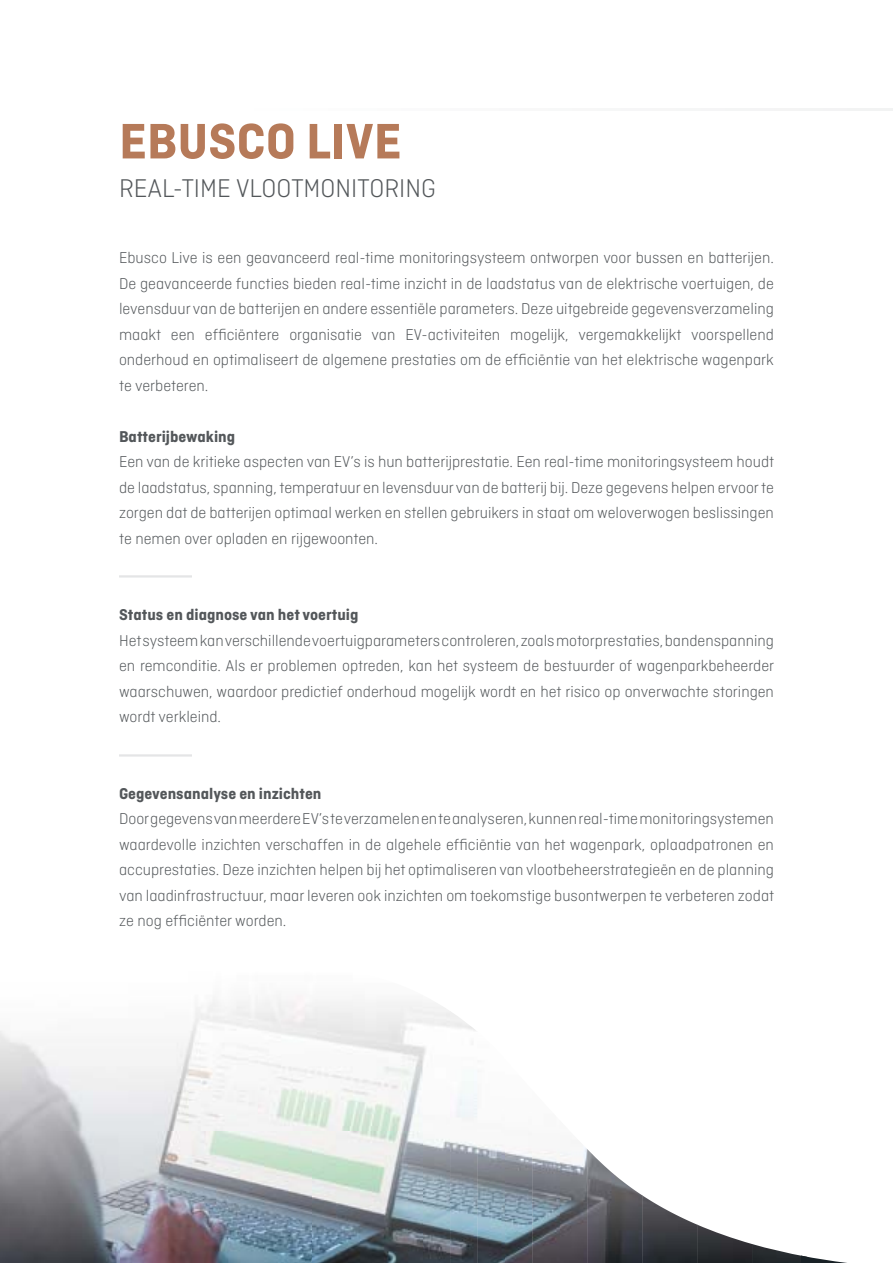
<style>
.page{position:relative;width:893px;height:1263px;background:#fff}
.page>*{position:absolute;margin:0;border:0;box-sizing:border-box;transform-origin:0 0}
.t1{font:700 52.5px "Ciutadella";color:#b67a59}
.t2{font:300 27px "Ciutadella";color:#53575a}
.t3{font:300 16.5px/25.5px "Ciutadella";color:#53575a;text-align:justify}
.t4{font:700 16.5px "Ciutadella";color:#53575a}
</style>
<div class="page">
<img style="left:0;top:995px;width:422px;height:268px">
<img style="left:422px;top:1002px;width:28px;height:261px">
<img style="left:450px;top:1011px;width:27px;height:252px">
<img style="left:477px;top:1098px;width:28px;height:165px">
<img style="left:505px;top:1147px;width:27px;height:116px">
<img style="left:532px;top:1150px;width:28px;height:113px">
<img style="left:560px;top:1147px;width:27px;height:116px">
<img style="left:587px;top:1149px;width:28px;height:114px">
<img style="left:615px;top:1182px;width:28px;height:81px">
<img style="left:642px;top:1211px;width:55px;height:52px">
<img style="left:697px;top:1224px;width:55px;height:39px">
<img style="left:752px;top:1244px;width:50px;height:19px">
<svg style="left:802px;top:1255px;width:45px;height:8px"></svg>
<hr style="left:119px;top:575px;width:73px;height:2px;background:#e4e5e6">
<hr style="left:119px;top:754px;width:73px;height:2px;background:#e4e5e6">
<hr style="left:234px;top:109px;width:659px;height:2px;background:#f7f8f8">
<h1 class="t1" style="left:119px;top:111px;width:284px">EBUSCO LIVE</h1>
<h2 class="t2" style="left:119px;top:173px;width:318px">REAL-TIME VLOOTMONITORING</h2>
<p class="t3" style="left:119px;top:245px;width:656px">Ebusco Live is een geavanceerd real-time monitoringsysteem ontworpen voor bussen en batterijen.<br>De geavanceerde functies bieden real-time inzicht in de laadstatus van de elektrische voertuigen, de levensduur van de batterijen en andere essentiële parameters. Deze uitgebreide gegevensverzameling maakt een efficiëntere organisatie van EV-activiteiten mogelijk, vergemakkelijkt voorspellend onderhoud en optimaliseert de algemene prestaties om de efficiëntie van het elektrische wagenpark te verbeteren.</p>
<p class="t4" style="left:119px;top:427px;width:118px">Batterijbewaking</p>
<p class="t3" style="left:119px;top:449px;width:657px">Een van de kritieke aspecten van EV’s is hun batterijprestatie. Een real-time monitoringsysteem houdt de laadstatus, spanning, temperatuur en levensduur van de batterij bij. Deze gegevens helpen ervoor te zorgen dat de batterijen optimaal werken en stellen gebruikers in staat om weloverwogen beslissingen te nemen over opladen en rijgewoonten.</p>
<p class="t4" style="left:119px;top:605px;width:241px">Status en diagnose van het voertuig</p>
<p class="t3" style="left:119px;top:627px;width:657px">Het systeem kan verschillende voertuigparameters controleren, zoals motorprestaties, bandenspanning en remconditie. Als er problemen optreden, kan het systeem de bestuurder of wagenparkbeheerder waarschuwen, waardoor predictief onderhoud mogelijk wordt en het risico op onverwachte storingen wordt verkleind.</p>
<p class="t4" style="left:119px;top:784px;width:204px">Gegevensanalyse en inzichten</p>
<p class="t3" style="left:119px;top:806px;width:657px">Door gegevens van meerdere EV’s te verzamelen en te analyseren, kunnen real-time monitoringsystemen waardevolle inzichten verschaffen in de algehele efficiëntie van het wagenpark, oplaadpatronen en accuprestaties. Deze inzichten helpen bij het optimaliseren van vlootbeheerstrategieën en de planning van laadinfrastructuur, maar leveren ook inzichten om toekomstige busontwerpen te verbeteren zodat ze nog efficiënter worden.</p>
</div>
